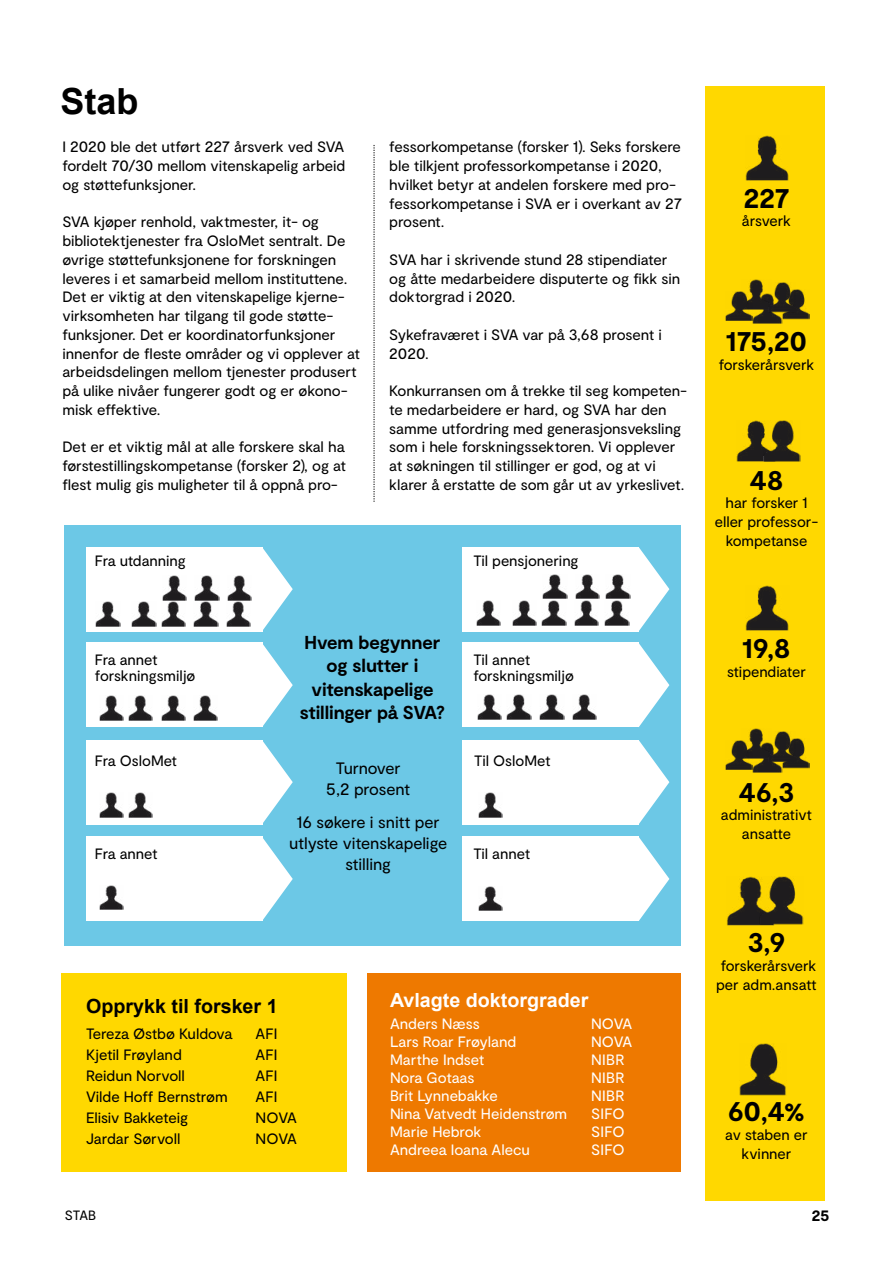
<style>
.page{position:relative;width:893px;height:1263px;background:#fff}
.page>*{position:absolute;margin:0;border:0;box-sizing:border-box;transform-origin:0 0}
.t1{font:700 36px "Arial";color:#000}
.t2{font:700 27px "Moderat";letter-spacing:.005em;color:#000}
.t3{font:700 19.5px "Arial";color:#fff}
.t4{font:700 19.5px "Arial";color:#000}
.t5{font:700 18.75px/23.4px "Moderat";letter-spacing:-.005em;color:#000;text-align:center}
.t6{font:16.5px/21px "Moderat";letter-spacing:-.01em;color:#000;text-align:center}
.t7{font:15px/18.8px "Moderat";letter-spacing:-.005em;color:#000}
.t8{font:15px "Moderat";letter-spacing:-.005em;color:#fff}
.t9{font:700 15px "Moderat";color:#000}
.t10{font:13.5px "Moderat";color:#000}
</style>
<div class="page">
<div style="left:367px;top:973px;width:313px;height:199px;background:#ee7900"></div>
<div style="left:62px;top:973px;width:285px;height:199px;background:#ffd800"></div>
<svg style="left:374px;top:145px;width:1px;height:357px"></svg>
<div style="left:706px;top:87px;width:119px;height:1114px;background:#ffd800"></div>
<img style="left:746px;top:136px;width:43px;height:44px">
<img style="left:740px;top:1044px;width:46px;height:51px">
<img style="left:736px;top:421px;width:41px;height:41px">
<img style="left:763px;top:421px;width:37px;height:40px">
<img style="left:727px;top:876px;width:32px;height:49px">
<img style="left:759px;top:876px;width:44px;height:49px">
<img style="left:753px;top:309px;width:29px;height:15px">
<img style="left:783px;top:289px;width:27px;height:30px">
<img style="left:749px;top:279px;width:20px;height:30px">
<img style="left:769px;top:283px;width:27px;height:29px">
<img style="left:725px;top:291px;width:27px;height:30px">
<img style="left:746px;top:586px;width:43px;height:44px">
<img style="left:752px;top:758px;width:30px;height:15px">
<img style="left:783px;top:738px;width:27px;height:30px">
<img style="left:749px;top:728px;width:20px;height:30px">
<img style="left:769px;top:732px;width:27px;height:29px">
<img style="left:725px;top:740px;width:27px;height:30px">
<div style="left:64px;top:525px;width:616px;height:421px;background:#6cc8e6"></div>
<div style="left:86px;top:547px;width:176px;height:84px;background:#fff"></div>
<svg style="left:212px;top:547px;width:81px;height:84px"></svg>
<div style="left:86px;top:643px;width:176px;height:84px;background:#fff"></div>
<svg style="left:212px;top:643px;width:81px;height:84px"></svg>
<div style="left:86px;top:740px;width:176px;height:84px;background:#fff"></div>
<svg style="left:262px;top:740px;width:31px;height:84px"></svg>
<div style="left:86px;top:837px;width:176px;height:84px;background:#fff"></div>
<svg style="left:262px;top:837px;width:31px;height:84px"></svg>
<img style="left:96px;top:602px;width:24px;height:25px">
<img style="left:99px;top:695px;width:24px;height:25px">
<img style="left:129px;top:695px;width:24px;height:25px">
<img style="left:161px;top:695px;width:25px;height:25px">
<img style="left:194px;top:695px;width:24px;height:25px">
<img style="left:99px;top:792px;width:24px;height:25px">
<img style="left:129px;top:792px;width:24px;height:25px">
<img style="left:99px;top:885px;width:24px;height:25px">
<img style="left:132px;top:602px;width:24px;height:25px">
<img style="left:161px;top:602px;width:25px;height:25px">
<img style="left:194px;top:602px;width:24px;height:25px">
<img style="left:226px;top:602px;width:25px;height:25px">
<img style="left:162px;top:575px;width:25px;height:25px">
<img style="left:195px;top:575px;width:24px;height:25px">
<img style="left:227px;top:575px;width:25px;height:25px">
<div style="left:463px;top:547px;width:176px;height:84px;background:#fff"></div>
<svg style="left:589px;top:547px;width:80px;height:84px"></svg>
<div style="left:463px;top:643px;width:176px;height:84px;background:#fff"></div>
<svg style="left:596px;top:643px;width:73px;height:84px"></svg>
<div style="left:463px;top:740px;width:176px;height:84px;background:#fff"></div>
<svg style="left:639px;top:740px;width:30px;height:84px"></svg>
<div style="left:463px;top:837px;width:176px;height:84px;background:#fff"></div>
<svg style="left:639px;top:837px;width:30px;height:84px"></svg>
<img style="left:478px;top:695px;width:24px;height:25px">
<img style="left:507px;top:695px;width:24px;height:25px">
<img style="left:540px;top:695px;width:24px;height:25px">
<img style="left:572px;top:695px;width:24px;height:25px">
<img style="left:476px;top:601px;width:25px;height:24px">
<img style="left:512px;top:601px;width:25px;height:24px">
<img style="left:542px;top:601px;width:24px;height:24px">
<img style="left:574px;top:601px;width:25px;height:24px">
<img style="left:605px;top:601px;width:24px;height:24px">
<img style="left:543px;top:574px;width:24px;height:25px">
<img style="left:575px;top:574px;width:25px;height:25px">
<img style="left:606px;top:574px;width:24px;height:25px">
<img style="left:478px;top:792px;width:25px;height:25px">
<img style="left:478px;top:886px;width:25px;height:25px">
<h1 class="t1" style="left:61px;top:78px;width:80px">Stab</h1>
<p class="t7" style="left:62px;top:138px;width:285px;text-align:justify">I 2020 ble det utført 227 årsverk ved SVA fordelt 70/30 mellom vitenskapelig arbeid og støttefunksjoner.</p>
<p class="t7" style="left:62px;top:213px;width:299px">SVA kjøper renhold, vaktmester, it- og bibliotektjenester fra OsloMet sentralt. De øvrige støttefunksjonene for forskningen leveres i et samarbeid mellom instituttene.<br>Det er viktig at den vitenskapelige kjerne&shy;virksomheten har tilgang til gode støtte&shy;funksjoner. Det er koordinatorfunksjoner innenfor de fleste områder og vi opplever at arbeidsdelingen mellom tjenester produsert på ulike nivåer fungerer godt og er økono&shy;misk effektive.</p>
<p class="t7" style="left:62px;top:438px;width:285px;text-align:justify">Det er et viktig mål at alle forskere skal ha førstestillingskompetanse (forsker 2), og at flest mulig gis muligheter til å oppnå pro-</p>
<p class="t7" style="left:95px;top:552px;width:92px">Fra utdanning</p>
<p class="t7" style="left:389px;top:138px;width:294px">fessorkompetanse (forsker 1). Seks forskere ble tilkjent professorkompetanse i 2020, hvilket betyr at andelen forskere med pro&shy;fessorkompetanse i SVA er i overkant av 27 prosent.</p>
<p class="t7" style="left:389px;top:250px;width:293px">SVA har i skrivende stund 28 stipendiater og åtte medarbeidere disputerte og fikk sin doktorgrad i 2020.</p>
<p class="t7" style="left:389px;top:325px;width:274px">Sykefraværet i SVA var på 3,68 prosent i<br>2020.</p>
<p class="t7" style="left:389px;top:382px;width:299px">Konkurransen om å trekke til seg kompeten&shy;te medarbeidere er hard, og SVA har den samme utfordring med generasjonsveksling som i hele forskningssektoren. Vi opplever at søkningen til stillinger er god, og at vi klarer å erstatte de som går ut av yrkeslivet.</p>
<p class="t7" style="left:473px;top:552px;width:107px">Til pensjonering</p>
<p class="t7" style="left:504px;top:554px;width:92px">Fra utdanning</p>
<p class="t7" style="left:95px;top:652px;width:102px;line-height:16.5px">Fra annet forskningsmiljø</p>
<p class="t5" style="left:300px;top:631px;width:147px">Hvem begynner og slutter i vitenskapelige stillinger på SVA?</p>
<p class="t7" style="left:473px;top:652px;width:102px;line-height:16.5px">Til annet forskningsmiljø</p>
<p class="t7" style="left:95px;top:751px;width:84px">Fra OsloMet</p>
<p class="t6" style="left:326px;top:758px;width:86px">Turnover<br>5,2 prosent</p>
<p class="t7" style="left:474px;top:752px;width:78px">Til OsloMet</p>
<p class="t7" style="left:95px;top:844px;width:64px">Fra annet</p>
<p class="t6" style="left:289px;top:811px;width:159px">16 søkere i snitt per utlyste vitenskapelige stilling</p>
<p class="t7" style="left:473px;top:844px;width:58px">Til annet</p>
<h3 class="t4" style="left:86px;top:993px;width:193px">Opprykk til forsker 1</h3>
<p class="t7" style="left:86px;top:1024px;width:148px">Tereza Østbø Kuldova</p>
<p class="t7" style="left:256px;top:1024px;width:23px">AFI</p>
<p class="t7" style="left:86px;top:1045px;width:97px">Kjetil Frøyland</p>
<p class="t7" style="left:256px;top:1045px;width:23px">AFI</p>
<p class="t7" style="left:86px;top:1066px;width:100px">Reidun Norvoll</p>
<p class="t7" style="left:256px;top:1066px;width:23px">AFI</p>
<p class="t7" style="left:86px;top:1087px;width:143px">Vilde Hoff Bernstrøm</p>
<p class="t7" style="left:256px;top:1087px;width:23px">AFI</p>
<p class="t7" style="left:86px;top:1108px;width:104px">Elisiv Bakketeig</p>
<p class="t7" style="left:256px;top:1108px;width:43px">NOVA</p>
<p class="t7" style="left:86px;top:1129px;width:96px">Jardar Sørvoll</p>
<p class="t7" style="left:256px;top:1129px;width:43px">NOVA</p>
<p class="t10" style="left:65px;top:1206px;width:33px">STAB</p>
<h3 class="t3" style="left:390px;top:987px;width:200px">Avlagte doktorgrader</h3>
<p class="t8" style="left:390px;top:1015px;width:91px">Anders Næss</p>
<p class="t8" style="left:591px;top:1015px;width:43px">NOVA</p>
<p class="t8" style="left:390px;top:1033px;width:128px">Lars Roar Frøyland</p>
<p class="t8" style="left:591px;top:1033px;width:43px">NOVA</p>
<p class="t8" style="left:390px;top:1051px;width:96px">Marthe Indset</p>
<p class="t8" style="left:591px;top:1051px;width:35px">NIBR</p>
<p class="t8" style="left:390px;top:1069px;width:86px">Nora Gotaas</p>
<p class="t8" style="left:591px;top:1069px;width:35px">NIBR</p>
<p class="t8" style="left:390px;top:1087px;width:109px">Brit Lynnebakke</p>
<p class="t8" style="left:591px;top:1087px;width:35px">NIBR</p>
<p class="t8" style="left:390px;top:1105px;width:179px">Nina Vatvedt Heidenstrøm</p>
<p class="t8" style="left:591px;top:1105px;width:35px">SIFO</p>
<p class="t8" style="left:390px;top:1123px;width:93px">Marie Hebrok</p>
<p class="t8" style="left:591px;top:1123px;width:35px">SIFO</p>
<p class="t8" style="left:390px;top:1141px;width:141px">Andreea Ioana Alecu</p>
<p class="t8" style="left:591px;top:1141px;width:35px">SIFO</p>
<h2 class="t2" style="left:744px;top:181px;width:47px">227</h2>
<p class="t7" style="left:742px;top:212px;width:51px">årsverk</p>
<h2 class="t2" style="left:726px;top:325px;width:82px">175,20</h2>
<p class="t7" style="left:719px;top:355px;width:97px">forskerårsverk</p>
<h2 class="t2" style="left:750px;top:463px;width:35px">48</h2>
<p class="t7" style="left:715px;top:494px;width:105px;text-align:center">har forsker 1 eller professor&shy;kompetanse</p>
<h2 class="t2" style="left:743px;top:632px;width:49px">19,8</h2>
<p class="t7" style="left:727px;top:663px;width:80px">stipendiater</p>
<h2 class="t2" style="left:739px;top:775px;width:57px">46,3</h2>
<p class="t7" style="left:721px;top:806px;width:93px;text-align:center">administrativt ansatte</p>
<h2 class="t2" style="left:748px;top:926px;width:39px">3,9</h2>
<p class="t7" style="left:716px;top:957px;width:102px">forskerårsverk per adm.ansatt</p>
<h2 class="t2" style="left:728px;top:1095px;width:78px">60,4%</h2>
<p class="t7" style="left:725px;top:1125px;width:84px;text-align:center">av staben er kvinner</p>
<p class="t9" style="left:812px;top:1206px;width:19px">25</p>
</div>
